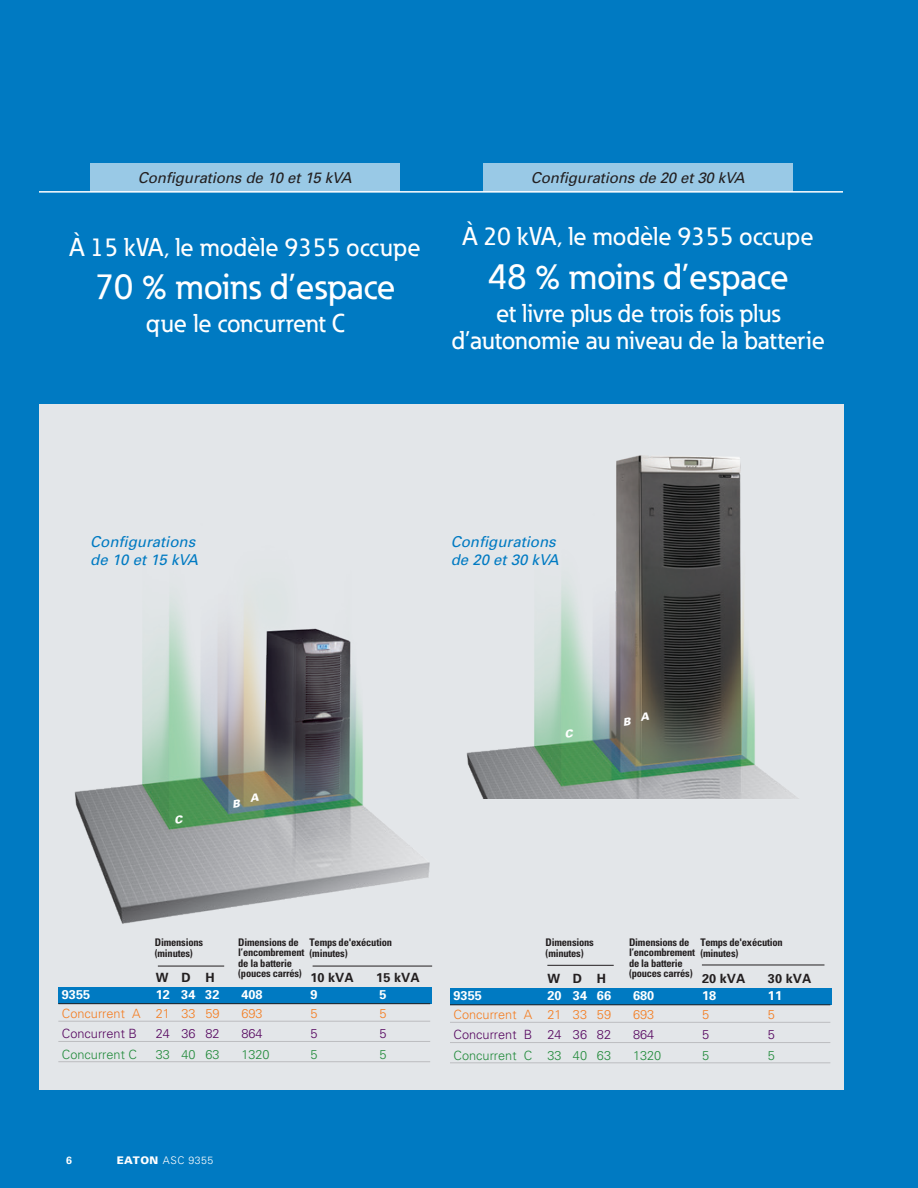
<style>
.page{position:relative;width:918px;height:1188px;background:#007ac2}
.page>*{position:absolute;margin:0;border:0;box-sizing:border-box;transform-origin:0 0}
.t1{font:500 36px "Eaton";color:#fff}
.t2{font:500 25.5px/27px "Eaton";color:#fff;text-align:center}
.t3{font:italic 15px "Univers";letter-spacing:-.01em;color:#231f20}
.t4{font:italic 15px/18px "Univers";color:#007ac2}
.t5{font:300 12.75px "Univers";color:#238b3c}
.t6{font:300 12.75px "Univers";color:#f47d21}
.t7{font:300 12.75px "Univers";color:#560760}
.t8{font:700 12.75px "Univers";color:#fff}
.t9{font:700 12.75px "Univers";color:#231f20}
.t10{font:700 condensed 10.5px/10.5px "Univers";letter-spacing:-.02em;color:#231f20}
.t11{font:300 10.5px "Univers";letter-spacing:.05em;color:#fff}
.t12{font:700 10.5px "Univers";color:#fff}
.s1{font-weight:900}
</style>
<div class="page">
<div style="left:39px;top:404px;width:804px;height:685px;background:#e3e6e9"></div>
<div style="left:90px;top:163px;width:309px;height:29px;background:#99c9e6"></div>
<div style="left:484px;top:163px;width:309px;height:29px;background:#99c9e6"></div>
<div style="left:58px;top:987px;width:374px;height:17px;background:#007ac2"></div>
<hr style="left:58px;top:1003px;width:372px;height:1px;background:#231f20">
<hr style="left:58px;top:1021px;width:372px;height:1px;background:#bcbdc0">
<hr style="left:58px;top:1041px;width:372px;height:1px;background:#bcbdc0">
<hr style="left:58px;top:1061px;width:372px;height:1px;background:#bcbdc0">
<hr style="left:313px;top:966px;width:119px;height:1px;background:#231f20">
<hr style="left:158px;top:966px;width:66px;height:1px;background:#231f20">
<div style="left:450px;top:988px;width:382px;height:16px;background:#007ac2"></div>
<hr style="left:450px;top:1004px;width:380px;height:1px;background:#231f20">
<hr style="left:450px;top:1022px;width:380px;height:1px;background:#bcbdc0">
<hr style="left:450px;top:1042px;width:380px;height:1px;background:#bcbdc0">
<hr style="left:450px;top:1062px;width:380px;height:1px;background:#bcbdc0">
<hr style="left:702px;top:965px;width:122px;height:1px;background:#231f20">
<hr style="left:547px;top:965px;width:67px;height:1px;background:#231f20">
<hr style="left:39px;top:191px;width:804px;height:2px;background:#fff">
<img style="left:467px;top:432px;width:377px;height:366px">
<img style="left:74px;top:603px;width:393px;height:321px">
<svg style="left:566px;top:729px;width:7px;height:9px"></svg>
<svg style="left:624px;top:712px;width:26px;height:14px"></svg>
<svg style="left:175px;top:815px;width:8px;height:9px"></svg>
<svg style="left:234px;top:793px;width:25px;height:16px"></svg>
<h3 class="t3" style="left:138px;top:168px;width:215px">Configurations de 10 et 15 kVA</h3>
<h3 class="t3" style="left:531px;top:168px;width:215px">Configurations de 20 et 30 kVA</h3>
<h2 class="t2" style="left:70px;top:233px;width:352px">À 15 kVA, le modèle 9355 occupe</h2>
<h1 class="t1" style="left:95px;top:265px;width:302px">70 % moins d’espace</h1>
<h2 class="t2" style="left:146px;top:310px;width:200px">que le concurrent C</h2>
<h2 class="t2" style="left:463px;top:223px;width:352px">À 20 kVA, le modèle 9355 occupe</h2>
<h1 class="t1" style="left:488px;top:254px;width:303px">48 % moins d’espace</h1>
<h2 class="t2" style="left:452px;top:299px;width:375px">et livre plus de trois fois plus d’autonomie au niveau de la batterie</h2>
<h3 class="t4" style="left:90px;top:533px;width:109px">Configurations de 10 et 15 kVA</h3>
<h3 class="t4" style="left:451px;top:533px;width:109px">Configurations de 20 et 30 kVA</h3>
<p class="t10" style="left:155px;top:937px;width:50px">Dimensions (minutes)</p>
<p class="t10" style="left:310px;top:937px;width:84px">Temps de'exécution (minutes)</p>
<p class="t10" style="left:629px;top:937px;width:68px">Dimensions de l’encombrement de la batterie (pouces carrés)</p>
<p class="t10" style="left:238px;top:937px;width:68px">Dimensions de l’encombrement de la batterie (pouces carrés)</p>
<p class="t10" style="left:546px;top:937px;width:50px">Dimensions (minutes)</p>
<p class="t10" style="left:700px;top:937px;width:84px">Temps de'exécution (minutes)</p>
<p class="t9" style="left:156px;top:969px;width:60px">WDH</p>
<p class="t9" style="left:310px;top:969px;width:45px">10 kVA</p>
<p class="t9" style="left:376px;top:969px;width:45px">15 kVA</p>
<p class="t9" style="left:547px;top:971px;width:60px">WDH</p>
<p class="t9" style="left:702px;top:971px;width:45px">20 kVA</p>
<p class="t9" style="left:768px;top:971px;width:45px">30 kVA</p>
<p class="t8" style="left:62px;top:987px;width:30px">9355</p>
<p class="t8" style="left:156px;top:987px;width:65px">12 34 32</p>
<p class="t8" style="left:241px;top:987px;width:23px">408</p>
<p class="t8" style="left:310px;top:987px;width:9px">9</p>
<p class="t8" style="left:379px;top:987px;width:9px">5</p>
<p class="t6" style="left:62px;top:1006px;width:159px">Concurrent A 21 33 59</p>
<p class="t6" style="left:241px;top:1006px;width:23px">693</p>
<p class="t6" style="left:310px;top:1006px;width:9px">5</p>
<p class="t6" style="left:379px;top:1006px;width:9px">5</p>
<p class="t7" style="left:62px;top:1026px;width:77px">Concurrent B</p>
<p class="t7" style="left:156px;top:1026px;width:65px">24 36 82</p>
<p class="t7" style="left:241px;top:1026px;width:23px">864</p>
<p class="t7" style="left:310px;top:1026px;width:9px">5</p>
<p class="t7" style="left:379px;top:1026px;width:9px">5</p>
<p class="t5" style="left:62px;top:1046px;width:77px">Concurrent C</p>
<p class="t5" style="left:156px;top:1046px;width:65px">33 40 63</p>
<p class="t5" style="left:241px;top:1046px;width:30px">1320</p>
<p class="t5" style="left:310px;top:1046px;width:9px">5</p>
<p class="t5" style="left:379px;top:1046px;width:9px">5</p>
<p class="t12" style="left:66px;top:1154px;width:7px">6</p>
<p class="t11" style="left:117px;top:1154px;width:98px"><span class="s1">EATON</span> ASC 9355</p>
<p class="t8" style="left:454px;top:988px;width:30px">9355</p>
<p class="t8" style="left:547px;top:988px;width:65px">20 34 66</p>
<p class="t8" style="left:633px;top:988px;width:23px">680</p>
<p class="t8" style="left:702px;top:988px;width:16px">18</p>
<p class="t8" style="left:768px;top:988px;width:16px">11</p>
<p class="t6" style="left:454px;top:1007px;width:159px">Concurrent A 21 33 59</p>
<p class="t6" style="left:633px;top:1007px;width:23px">693</p>
<p class="t6" style="left:702px;top:1007px;width:9px">5</p>
<p class="t6" style="left:768px;top:1007px;width:9px">5</p>
<p class="t7" style="left:454px;top:1027px;width:159px">Concurrent B 24 36 82</p>
<p class="t7" style="left:633px;top:1027px;width:23px">864</p>
<p class="t7" style="left:702px;top:1027px;width:9px">5</p>
<p class="t7" style="left:768px;top:1027px;width:9px">5</p>
<p class="t5" style="left:454px;top:1047px;width:159px">Concurrent C 33 40 63</p>
<p class="t5" style="left:633px;top:1047px;width:30px">1320</p>
<p class="t5" style="left:702px;top:1047px;width:9px">5</p>
<p class="t5" style="left:768px;top:1047px;width:9px">5</p>
</div>
